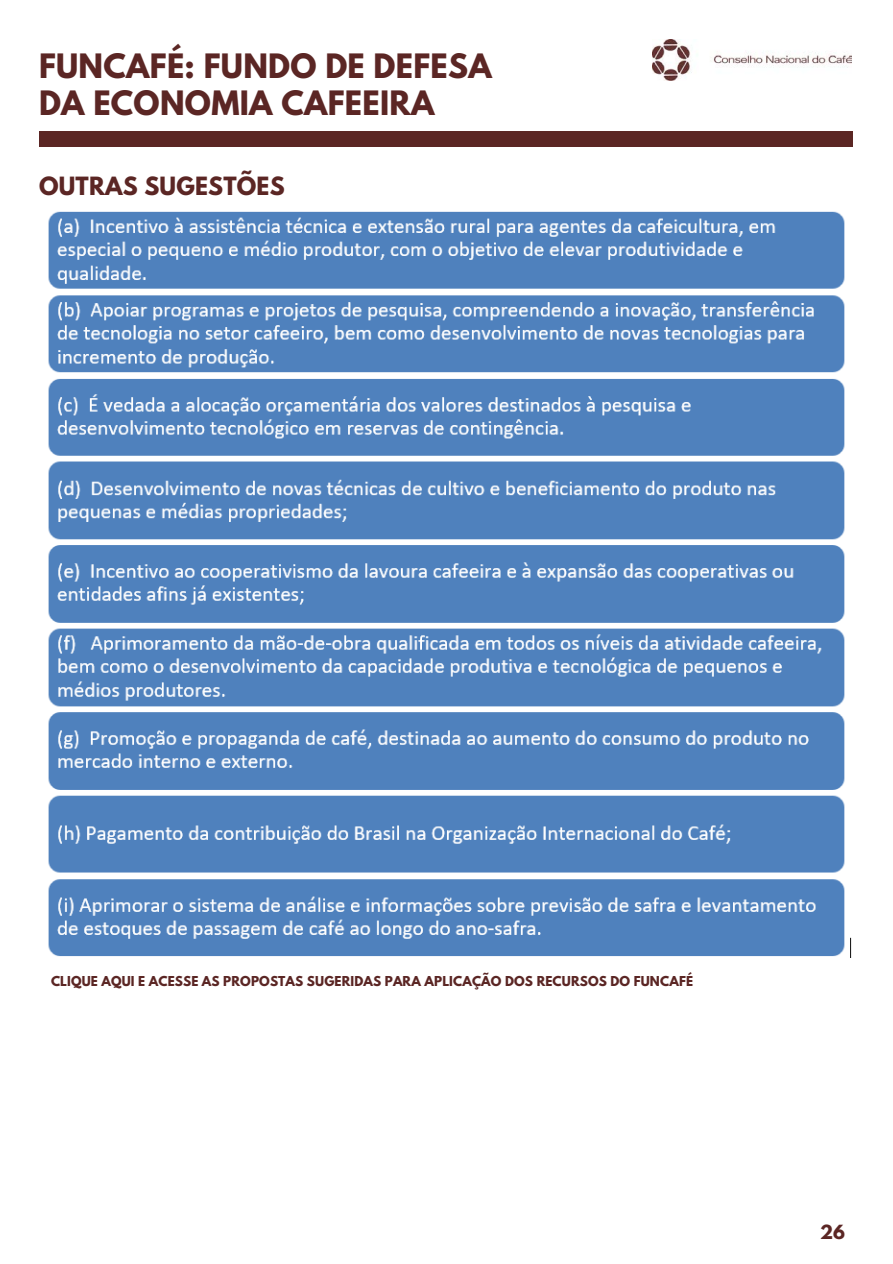
<style>
.page{position:relative;width:893px;height:1264px;background:#fff}
.page>*{position:absolute;margin:0;border:0;box-sizing:border-box;transform-origin:0 0}
.t1{font:700 29.7px/37px "League Spartan";letter-spacing:.01em;color:#5b2624}
.t2{font:700 22.2px "League Spartan";letter-spacing:.01em;color:#5b2624}
.t3{font:700 17.25px "League Spartan";color:#5b2624}
.t4{font:700 12.15px "League Spartan";letter-spacing:.01em;color:#5b2624}
</style>
<div class="page">
<div style="left:39px;top:131px;width:813px;height:16px;background:#5b2624"></div>
<img style="left:652px;top:39px;width:199px;height:42px">
<img style="left:48px;top:211px;width:804px;height:746px">
<h1 class="t1" style="left:39px;top:51px;width:454px">FUNCAFÉ: FUNDO DE DEFESA<br>DA ECONOMIA CAFEEIRA</h1>
<h2 class="t2" style="left:39px;top:175px;width:247px">OUTRAS SUGESTÕES</h2>
<p class="t4" style="left:51px;top:974px;width:643px">CLIQUE AQUI E ACESSE AS PROPOSTAS SUGERIDAS PARA APLICAÇÃO DOS RECURSOS DO FUNCAFÉ</p>
<h3 class="t3" style="left:820px;top:1222px;width:27px">26</h3>
</div>
